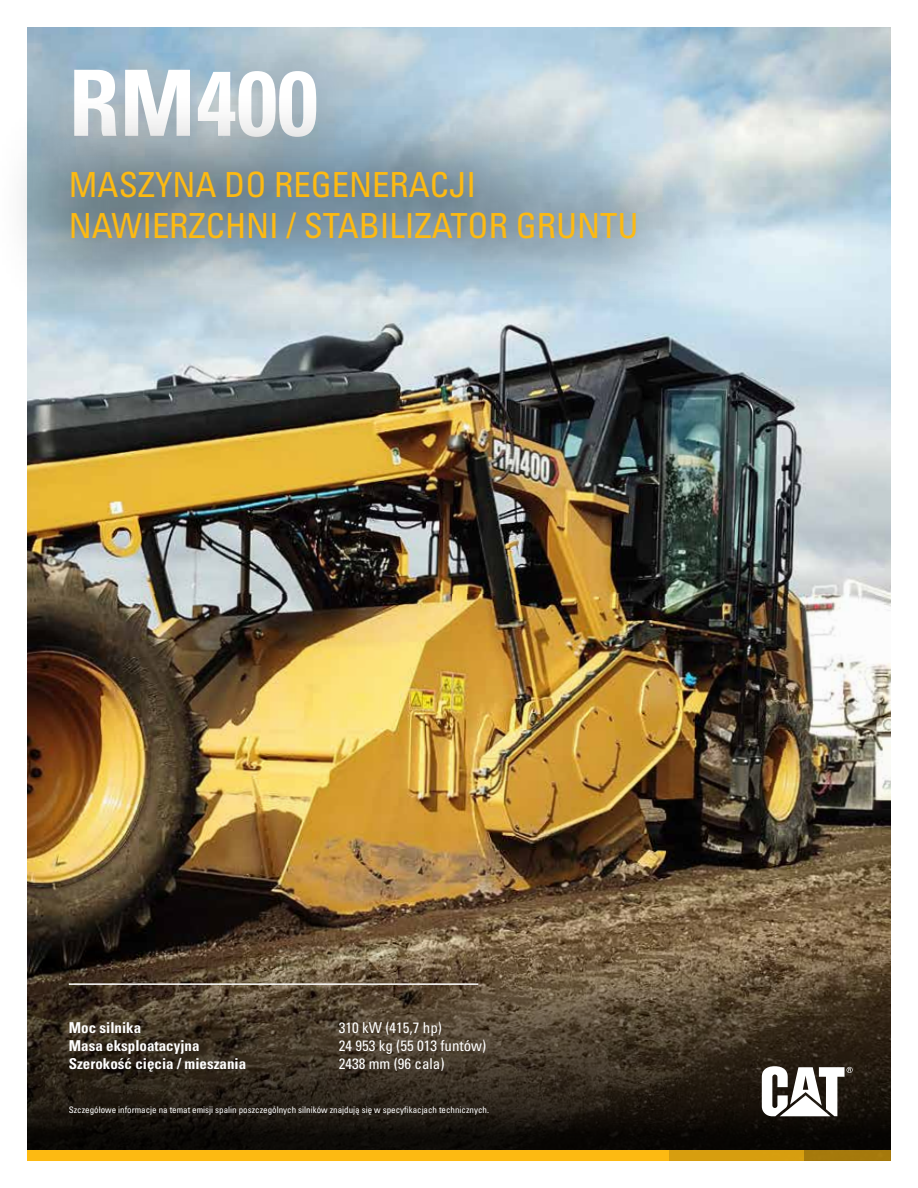
<style>
.page{position:relative;width:918px;height:1188px;background:#fff}
.page>*{position:absolute;margin:0;border:0;box-sizing:border-box;transform-origin:0 0}
.t1{font:91.5px "Univers LTCYR 67 Bold Cond";color:#fff}
.t2{font:condensed 34.5px/41.5px "Univers LTCYR 57";color:#fdba12}
.t3{font:15px "Univers LTCYR 67 Bold Cond";color:#fff}
.t4{font:condensed 15px "Univers LTCYR 57";color:#fff}
.t5{font:condensed 9px "Univers LTCYR 57";color:#fff}
</style>
<div class="page">
<img style="left:27px;top:27px;width:864px;height:567px">
<img style="left:27px;top:594px;width:864px;height:557px">
<div style="left:43px;top:39px;width:304px;height:128px;background:#000;opacity:.12"></div>
<div style="left:27px;top:1151px;width:641px;height:10px;background:#fdba12"></div>
<div style="left:667px;top:1151px;width:137px;height:10px;background:#d79e0f"></div>
<div style="left:804px;top:1151px;width:87px;height:10px;background:#a57a0c"></div>
<div style="left:0;top:89px;width:716px;height:232px;background:#000;opacity:.35"></div>
<svg style="left:762px;top:1066px;width:91px;height:50px"></svg>
<hr style="left:69px;top:983px;width:409px;height:2px;background:#fff">
<h1 class="t1" style="left:69px;top:47px;width:250px">RM400</h1>
<h2 class="t2" style="left:69px;top:163px;width:571px">MASZYNA DO REGENERACJI<br>NAWIERZCHNI / STABILIZATOR GRUNTU</h2>
<h3 class="t3" style="left:69px;top:1019px;width:74px">Moc silnika</h3>
<h3 class="t4" style="left:339px;top:1019px;width:105px">310 kW (415,7 hp)</h3>
<h3 class="t3" style="left:69px;top:1037px;width:132px">Masa eksploatacyjna</h3>
<h3 class="t4" style="left:339px;top:1037px;width:149px">24 953 kg (55 013 funtów)</h3>
<h3 class="t3" style="left:69px;top:1055px;width:179px">Szerokość cięcia / mieszania</h3>
<h3 class="t4" style="left:339px;top:1055px;width:107px">2438 mm (96 cala)</h3>
<p class="t5" style="left:69px;top:1105px;width:422px">Szczegółowe informacje na temat emisji spalin poszczególnych silników znajdują się w specyfikacjach technicznych.</p>
</div>
